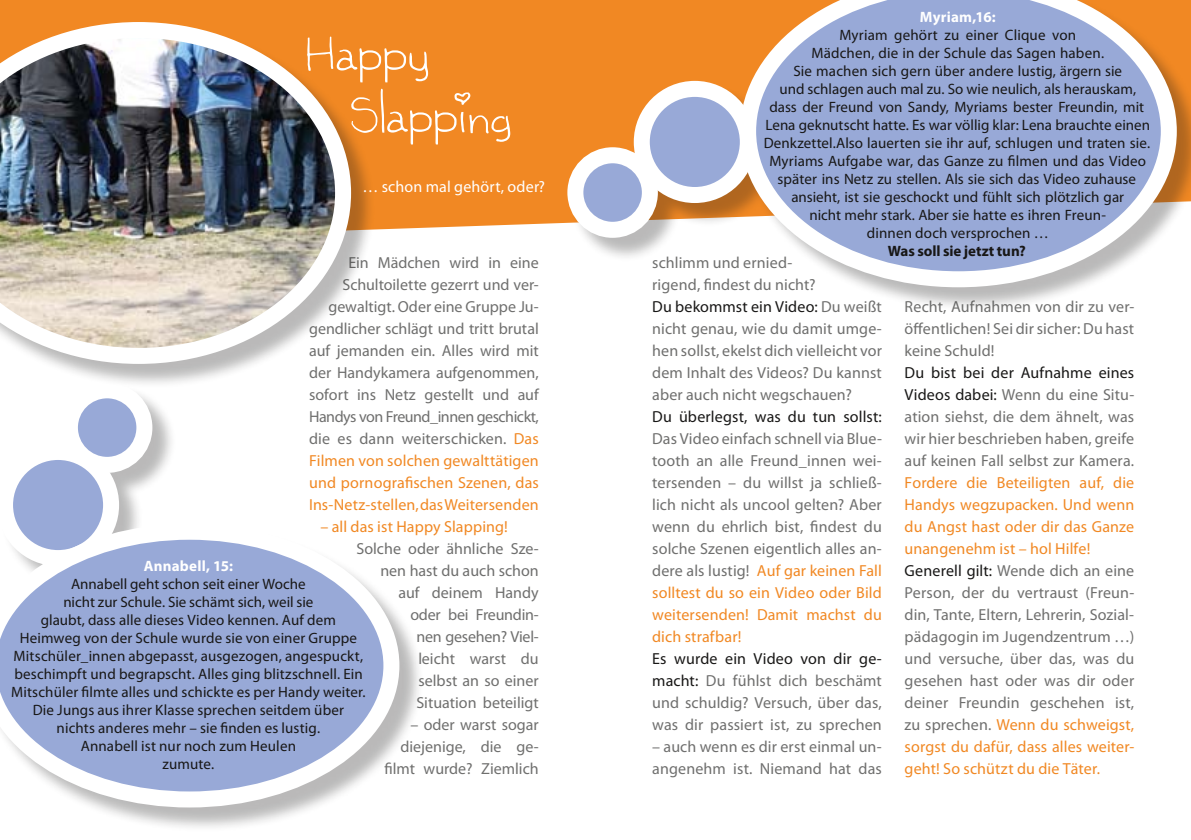
<style>
.page{position:relative;width:1191px;height:840px;background:#fff}
.page>*{position:absolute;margin:0;border:0;box-sizing:border-box;transform-origin:0 0}
.t1{font:72px/62px "Kaileen";color:#fff}
.t2{font:16px/22px "Myriad Pro";letter-spacing:.005em;color:#6f6f6e;text-align:justify}
.t3{font:16px "Myriad Pro";letter-spacing:.01em;color:#181716}
.t4{font:16px "Myriad Pro";letter-spacing:.005em;color:#f18823}
.t5{font:16px "Myriad Pro";letter-spacing:.01em;color:#fff}
.t6{font:15px/18px "Myriad Pro";letter-spacing:.005em;color:#181716;text-align:center}
.t7{font:700 15px "Myriad Pro";letter-spacing:.015em;color:#fff}
.t8{font:700 15px "Myriad Pro";letter-spacing:-.005em;color:#181716}
.s1{color:#f18823}
.s2{color:#181716}
</style>
<div class="page">
<div style="left:0;top:0;width:570px;height:230px;background:#f18823"></div>
<div style="left:570px;top:0;width:621px;height:312px;background:#181716;opacity:.3"></div>
<svg style="left:575px;top:155px;width:75px;height:75px;fill:#98a9d7"></svg>
<div style="left:567px;top:147px;width:91px;height:91px;border:16px solid #fff;border-radius:50%"></div>
<svg style="left:642px;top:89px;width:106px;height:106px;background:#a6b5dc"></svg>
<div style="left:634px;top:81px;width:122px;height:122px;border:16px solid #fff;border-radius:50%"></div>
<svg style="left:740px;top:0;width:436px;height:287px"></svg>
<div style="left:0;top:385px;width:424px;height:446px;background:#181716;opacity:.3"></div>
<svg style="left:70px;top:390px;width:74px;height:74px;background:#a7b5dc"></svg>
<div style="left:62px;top:382px;width:90px;height:90px;border:16px solid #fff;border-radius:50%"></div>
<svg style="left:0;top:443px;width:119px;height:80px"></svg>
<svg style="left:0;top:523px;width:399px;height:284px"></svg>
<div style="left:0;top:25px;width:376px;height:363px;background:#181716;opacity:.3"></div>
<img style="left:0;top:22px;width:351px;height:342px">
<h1 class="t1" style="left:349px;top:11px;width:165px;text-indent:-44px">Happy<br>Slapping</h1>
<p class="t5" style="left:362px;top:176px;width:184px">… schon mal gehört, oder?</p>
<p class="t2" style="left:309px;top:251px;width:231px;text-align:right">Ein Mädchen wird in eine<br>Schultoilette gezerrt und ver&shy;gewaltigt. Oder eine Gruppe Ju&shy;gendlicher schlägt und tritt brutal auf jemanden ein. Alles wird mit der Handykamera aufgenommen, sofort ins Netz gestellt und auf<br>Handys von Freund_innen geschickt, die es dann weiterschicken. <span class="s1">Das<br>Filmen von solchen gewalttätigen und pornografischen Szenen, das<br>Ins-Netz-stellen, das Weitersenden</span></p>
<p class="t4" style="left:320px;top:516px;width:189px">– all das ist Happy Slapping!</p>
<p class="t2" style="left:356px;top:537px;width:184px;text-align:right">Solche oder ähnliche Sze&shy;nen hast du auch schon auf deinem Handy<br>oder bei Freundin-<br>nen gesehen? Viel--<br>leicht warst du<br>selbst an so einer<br>Situation beteiligt</p>
<p class="t2" style="left:384px;top:713px;width:156px;text-align:right">– oder warst sogar diejenige, die ge&shy;filmt wurde? Ziemlich</p>
<p class="t7" style="left:144px;top:555px;width:91px">Annabell, 15:</p>
<p class="t6" style="left:11px;top:574px;width:356px">Annabell geht schon seit einer Woche<br>nicht zur Schule. Sie schämt sich, weil sie<br>glaubt, dass alle dieses Video kennen. Auf dem Heimweg von der Schule wurde sie von einer Gruppe Mitschüler_innen abgepasst, ausgezogen, angespuckt, beschimpft und begrapscht. Alles ging blitzschnell. Ein Mitschüler filmte alles und schickte es per Handy weiter.<br>Die Jungs aus ihrer Klasse sprechen seitdem über<br>nichts anderes mehr – sie finden es lustig.<br>Annabell ist nur noch zum Heulen<br>zumute.</p>
<p class="t7" style="left:920px;top:7px;width:77px">Myriam,16:</p>
<p class="t6" style="left:764px;top:26px;width:388px">Myriam gehört zu einer Clique von<br>Mädchen, die in der Schule das Sagen haben.<br>Sie machen sich gern über andere lustig, ärgern sie<br>und schlagen auch mal zu. So wie neulich, als herauskam, dass der Freund von Sandy, Myriams bester Freundin, mit Lena geknutscht hatte. Es war völlig klar: Lena brauchte einen Denkzettel.Also lauerten sie ihr auf, schlugen und traten sie.<br>Myriams Aufgabe war, das Ganze zu filmen und das Video später ins Netz zu stellen. Als sie sich das Video zuhause ansieht, ist sie geschockt und fühlt sich plötzlich gar<br>nicht mehr stark. Aber sie hatte es ihren Freun-<br>dinnen doch versprochen …</p>
<p class="t8" style="left:887px;top:241px;width:140px">Was soll sie jetzt tun?</p>
<p class="t2" style="left:652px;top:251px;width:231px;text-align:left">schlimm und ernied--<br>rigend, findest du nicht?<br><span class="s2">Du bekommst ein Video:</span> Du weißt nicht genau, wie du damit umge&shy;hen sollst, ekelst dich vielleicht vor dem Inhalt des Videos? Du kannst aber auch nicht wegschauen?</p>
<p class="t3" style="left:652px;top:406px;width:231px">Du überlegst, was du tun sollst:</p>
<p class="t2" style="left:652px;top:427px;width:231px">Das Video einfach schnell via Blue&shy;tooth an alle Freund_innen wei&shy;tersenden – du willst ja schließ&shy;lich nicht als uncool gelten? Aber wenn du ehrlich bist, findest du solche Szenen eigentlich alles an&shy;dere als lustig! <span class="s1">Auf gar keinen Fall solltest du so ein Video oder Bild weitersenden! Damit machst du dich strafbar!</span></p>
<p class="t2" style="left:652px;top:647px;width:231px"><span class="s2">Es wurde ein Video von dir ge&shy;macht:</span> Du fühlst dich beschämt und schuldig? Versuch, über das, was dir passiert ist, zu sprechen</p>
<p class="t2" style="left:652px;top:735px;width:231px">– auch wenn es dir erst einmal un-- angenehm ist. Niemand hat das</p>
<p class="t2" style="left:904px;top:295px;width:231px">Recht, Aufnahmen von dir zu ver&shy;öffentlichen! Sei dir sicher: Du hast keine Schuld!</p>
<p class="t2" style="left:904px;top:361px;width:231px"><span class="s2">Du bist bei der Aufnahme eines Videos dabei:</span> Wenn du eine Situ&shy;ation siehst, die dem ähnelt, was wir hier beschrieben haben, greife auf keinen Fall selbst zur Kamera.</p>
<p class="t2" style="left:904px;top:471px;width:231px;text-align:left"><span class="s1">Fordere die Beteiligten auf, die<br>Handys wegzupacken. Und wenn du Angst hast oder dir das Ganze unangenehm ist – hol Hilfe!<br></span><span class="s2">Generell gilt:</span> Wende dich an eine<br>Person, der du vertraust (Freun&shy;din, Tante, Eltern, Lehrerin, Sozial&shy;pädagogin im Jugendzentrum …) und versuche, über das, was du gesehen hast oder was dir oder deiner Freundin geschehen ist, zu sprechen. <span class="s1">Wenn du schweigst, sorgst du dafür, dass alles weiter&shy;geht! So schützt du die Täter.</span></p>
</div>
